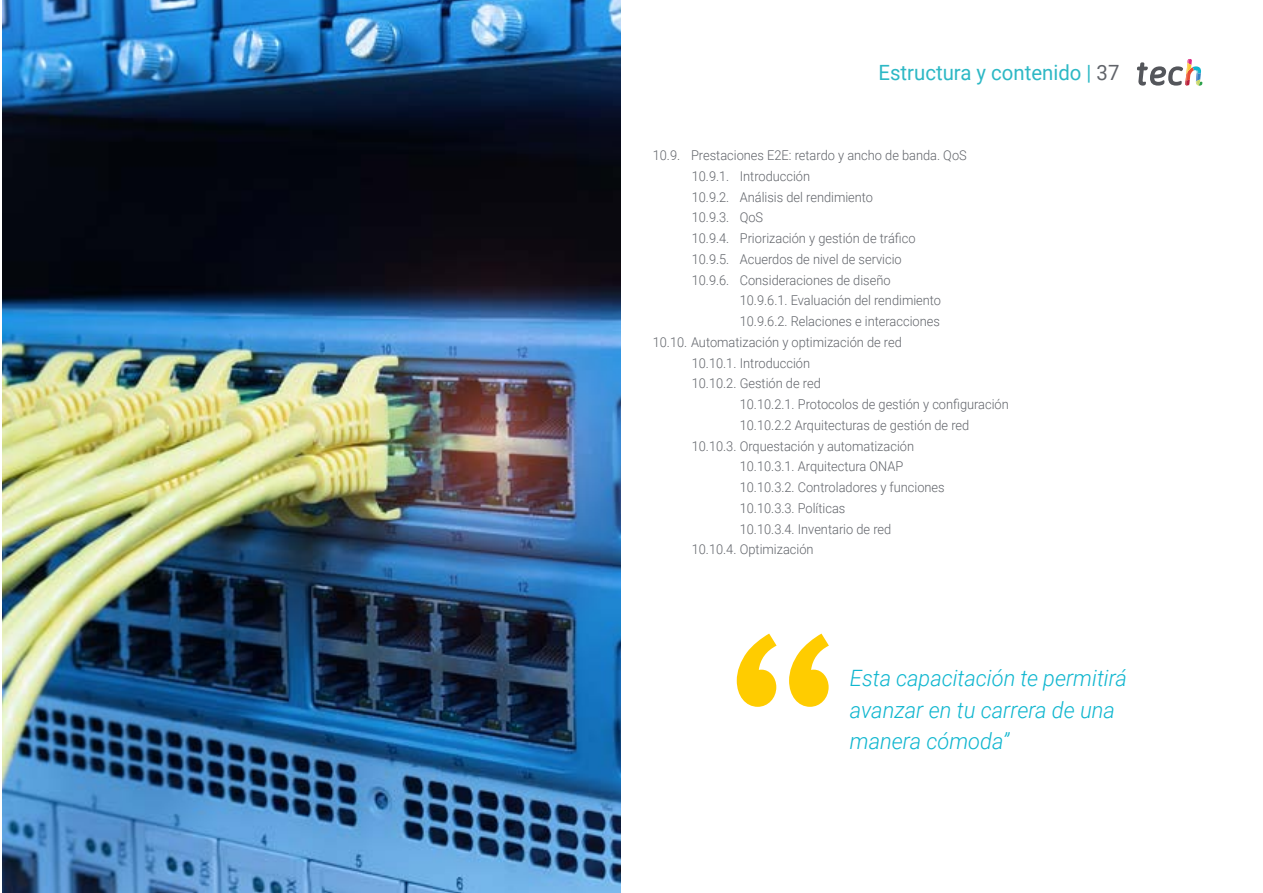
<style>
.page{position:relative;width:1263px;height:893px;background:#fff}
.page>*{position:absolute;margin:0;border:0;box-sizing:border-box;transform-origin:0 0}
.t1{font:italic 300 22.5px/31.5px "Roboto";color:#0fb6cf}
.t2{font:21px "Roboto";color:#2db8c5}
.t3{font:300 13.5px "Roboto";color:#61646a;scale:.95 1}
.s1{color:#61646a}
</style>
<div class="page">
<img style="left:3px;top:0;width:618px;height:893px">
<svg style="left:1137px;top:59px;width:65px;height:27px"></svg>
<svg style="left:737px;top:634px;width:92px;height:73px"></svg>
<h2 class="t2" style="left:878px;top:57px;width:242px">Estructura y contenido | <span class="s1">37</span></h2>
<p class="t3" style="left:653px;top:146px;width:332px">10.9. Prestaciones E2E: retardo y ancho de banda. QoS</p>
<p class="t3" style="left:692px;top:167px;width:126px">10.9.1. Introducción</p>
<p class="t3" style="left:692px;top:187px;width:192px">10.9.2. Análisis del rendimiento</p>
<p class="t3" style="left:692px;top:208px;width:77px">10.9.3. QoS</p>
<p class="t3" style="left:692px;top:229px;width:237px">10.9.4. Priorización y gestión de tráfico</p>
<p class="t3" style="left:692px;top:250px;width:223px">10.9.5. Acuerdos de nivel de servicio</p>
<p class="t3" style="left:692px;top:270px;width:211px">10.9.6. Consideraciones de diseño</p>
<p class="t3" style="left:740px;top:291px;width:213px">10.9.6.1. Evaluación del rendimiento</p>
<p class="t3" style="left:740px;top:312px;width:212px">10.9.6.2. Relaciones e interacciones</p>
<p class="t3" style="left:653px;top:333px;width:264px">10.10. Automatización y optimización de red</p>
<p class="t3" style="left:692px;top:353px;width:126px">10.10.1. Introducción</p>
<p class="t3" style="left:692px;top:374px;width:137px">10.10.2. Gestión de red</p>
<p class="t3" style="left:740px;top:395px;width:285px">10.10.2.1. Protocolos de gestión y configuración</p>
<p class="t3" style="left:740px;top:416px;width:243px">10.10.2.2 Arquitecturas de gestión de red</p>
<p class="t3" style="left:692px;top:436px;width:236px">10.10.3. Orquestación y automatización</p>
<p class="t3" style="left:740px;top:457px;width:174px">10.10.3.1. Arquitectura ONAP</p>
<p class="t3" style="left:740px;top:478px;width:217px">10.10.3.2. Controladores y funciones</p>
<p class="t3" style="left:740px;top:499px;width:113px">10.10.3.3. Políticas</p>
<p class="t3" style="left:740px;top:519px;width:161px">10.10.3.4. Inventario de red</p>
<p class="t3" style="left:692px;top:540px;width:130px">10.10.4. Optimización</p>
<h1 class="t1" style="left:850px;top:662px;width:279px">Esta capacitación te permitirá avanzar en tu carrera de una manera cómoda”</h1>
</div>
